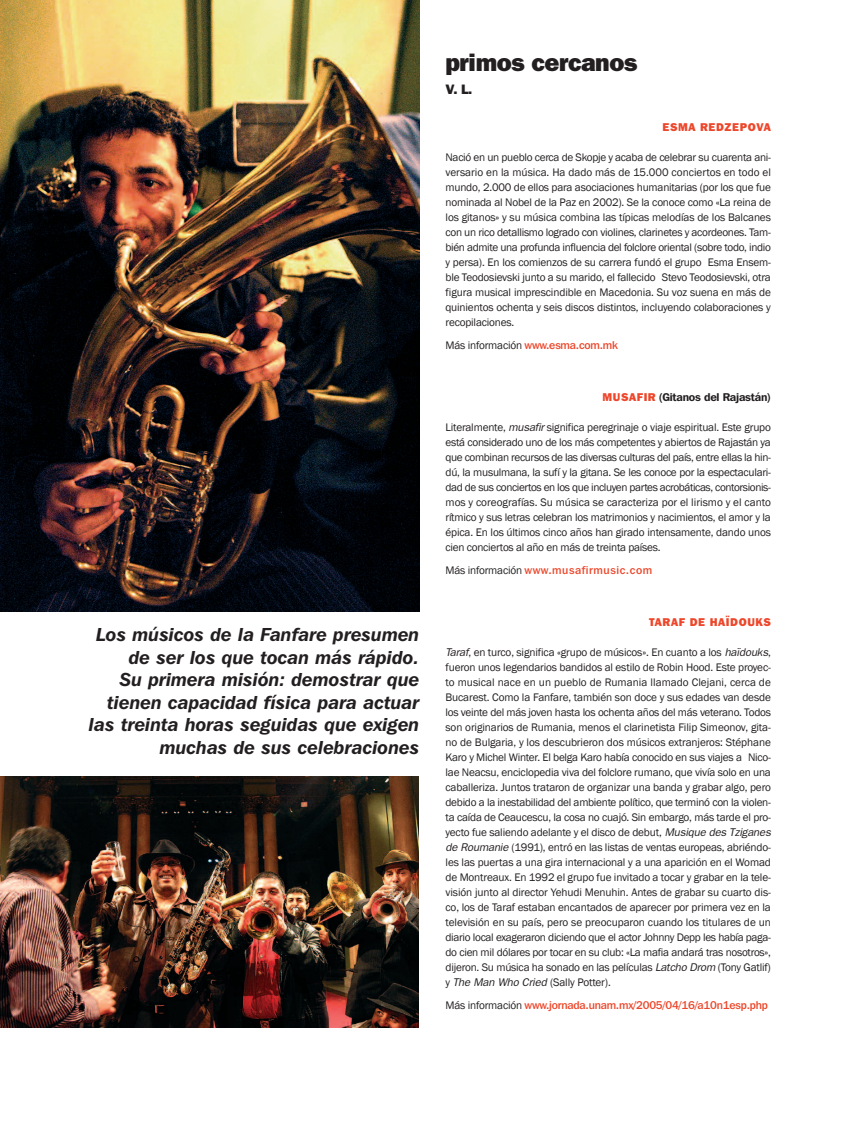
<style>
.page{position:relative;width:851px;height:1134px;background:#fff}
.page>*{position:absolute;margin:0;border:0;box-sizing:border-box;transform-origin:0 0}
.t1{font:800 25px "Franklin Gothic";letter-spacing:-.02em;color:#231f20}
.t2{font:italic 600 18.75px/22.5px "Franklin Gothic IT Cby BT";color:#231f20;text-align:right}
.t3{font:800 13.75px "Franklin Gothic";color:#231f20}
.t4{font:11.25px/15px "Franklin Gothic";letter-spacing:-.02em;color:#231f20;text-align:justify}
.t5{font:500 11.25px "Franklin Gothic IT Cby BT";letter-spacing:-.02em;color:#ed472b}
.t6{font:500 11.25px "Franklin Gothic IT Cby BT";letter-spacing:.05em;color:#ed472b}
.t7{font:800 11.25px "Franklin Gothic IT Cby BT";letter-spacing:.05em;color:#ed472b}
.t8{font:600 11.25px "Franklin Gothic IT Cby BT";letter-spacing:-.02em;color:#231f20}
.s1{font-family:"Franklin Gothic";font-weight:400;color:#231f20}
.s2{font-weight:800;color:#ed472b}
.s3{font-style:italic}
</style>
<div class="page">
<img style="left:0;top:0;width:419px;height:611px">
<img style="left:0;top:776px;width:419px;height:252px">
<h2 class="t2" style="left:89px;top:625px;width:332px">Los músicos de la Fanfare presumen de ser los que tocan más rápido.<br>Su primera misión: demostrar que tienen capacidad física para actuar las treinta horas seguidas que exigen muchas de sus celebraciones</h2>
<h1 class="t1" style="left:445px;top:54px;width:193px">primos cercanos</h1>
<p class="t3" style="left:445px;top:84px;width:28px">V. L.</p>
<p class="t7" style="left:662px;top:123px;width:110px">ESMA REDZEPOVA</p>
<p class="t4" style="left:445px;top:150px;width:327px">Nació en un pueblo cerca de Skopje y acaba de celebrar su cuarenta ani&shy;versario en la música. Ha dado más de 15.000 conciertos en todo el mundo, 2.000 de ellos para asociaciones humanitarias (por los que fue nominada al Nobel de la Paz en 2002). Se la conoce como «La reina de los gitanos» y su música combina las típicas melodías de los Balcanes con un rico detallismo logrado con violines, clarinetes y acordeones. tam&shy;bién admite una profunda influencia del folclore oriental (sobre todo, indio y persa). En los comienzos de su carrera fundó el grupo Esma Ensem&shy;ble teodosievski junto a su marido, el fallecido Stevo teodosievski, otra figura musical imprescindible en Macedonia. Su voz suena en más de quinientos ochenta y seis discos distintos, incluyendo colaboraciones y recopilaciones.</p>
<p class="t5" style="left:445px;top:341px;width:174px"><span class="s1">Más información</span> www.esma.com.mk</p>
<p class="t8" style="left:602px;top:393px;width:170px"><span class="s2">MUSAFIR</span> (Gitanos del Rajastán)</p>
<p class="t4" style="left:445px;top:420px;width:327px">Literalmente, <span class="s3">musafir</span> significa peregrinaje o viaje espiritual. Este grupo está considerado uno de los más competentes y abiertos de Rajastán ya que combinan recursos de las diversas culturas del país, entre ellas la hin&shy;dú, la musulmana, la sufí y la gitana. Se les conoce por la espectaculari&shy;dad de sus conciertos en los que incluyen partes acrobáticas, contorsionis&shy;mos y coreografías. Su música se caracteriza por el lirismo y el canto rítmico y sus letras celebran los matrimonios y nacimientos, el amor y la épica. En los últimos cinco años han girado intensamente, dando unos cien conciertos al año en más de treinta países.</p>
<p class="t6" style="left:445px;top:566px;width:208px"><span class="s1">Más información</span> www.musafirmusic.com</p>
<p class="t7" style="left:649px;top:618px;width:123px">TARAF DE HAÏDOUKS</p>
<p class="t4" style="left:445px;top:645px;width:327px"><span class="s3">Taraf</span>, en turco, significa «grupo de músicos». En cuanto a los <span class="s3">haïdouks</span>, fueron unos legendarios bandidos al estilo de Robin Hood. Este proyec&shy;to musical nace en un pueblo de Rumania llamado Clejani, cerca de Bucarest. Como la Fanfare, también son doce y sus edades van desde los veinte del más joven hasta los ochenta años del más veterano. todos son originarios de Rumania, menos el clarinetista Filip Simeonov, gita&shy;no de Bulgaria, y los descubrieron dos músicos extranjeros: Stéphane Karo y Michel Winter. El belga Karo había conocido en sus viajes a Nico&shy;lae Neacsu, enciclopedia viva del folclore rumano, que vivía solo en una caballeriza. Juntos trataron de organizar una banda y grabar algo, pero debido a la inestabilidad del ambiente político, que terminó con la violen&shy;ta caída de Ceaucescu, la cosa no cuajó. Sin embargo, más tarde el pro&shy;yecto fue saliendo adelante y el disco de debut, <span class="s3">Musique des Tziganes de Roumanie</span> (1991), entró en las listas de ventas europeas, abriéndo&shy;les las puertas a una gira internacional y a una aparición en el Womad de Montreaux. En 1992 el grupo fue invitado a tocar y grabar en la tele&shy;visión junto al director Yehudi Menuhin. antes de grabar su cuarto dis&shy;co, los de taraf estaban encantados de aparecer por primera vez en la televisión en su país, pero se preocuparon cuando los titulares de un diario local exageraron diciendo que el actor Johnny Depp les había paga&shy;do cien mil dólares por tocar en su club: «La mafia andará tras nosotros», dijeron. Su música ha sonado en las películas <span class="s3">Latcho Drom</span> (tony gatlif) y <span class="s3">The Man Who Cried</span> (Sally Potter).</p>
<p class="t5" style="left:445px;top:1001px;width:324px"><span class="s1">Más información</span> www.jornada.unam.mx/2005/04/16/a10n1esp.php</p>
</div>
